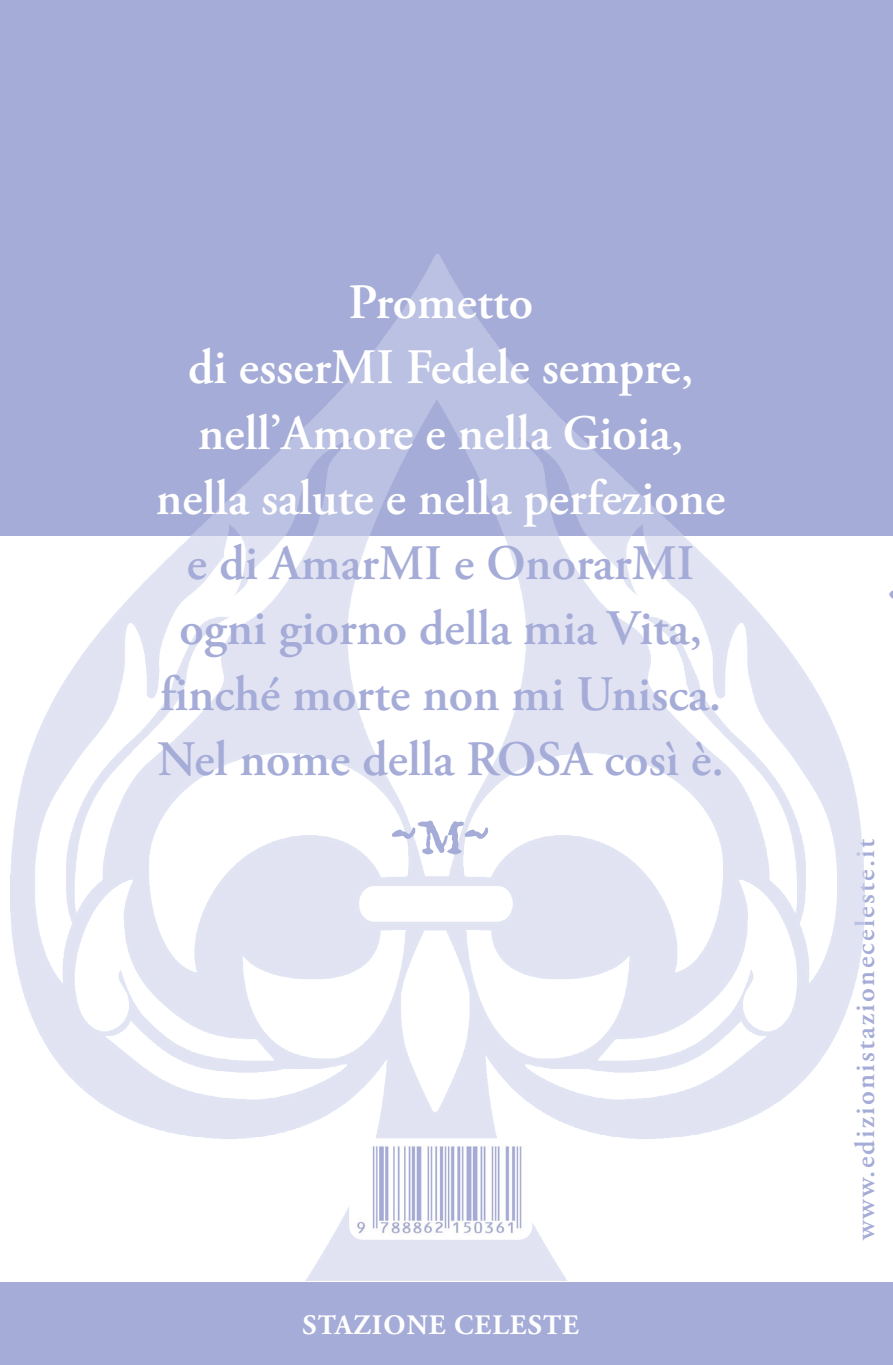
<style>
.page{position:relative;width:893px;height:1365px;background:#fff}
.page>*{position:absolute;margin:0;border:0;box-sizing:border-box;transform-origin:0 0}
.t1{font:123.75px "Americratika";color:#a5acd7}
.t2{font:600 49.5px/65.2px "Adobe Garamond Pro";color:#a5acd7;text-align:center}
.t3{font:600 49.5px/65.2px "Adobe Garamond Pro";color:#fff;text-align:center}
.t4{font:600 28.12px "Adobe Garamond Pro";color:#a5acd7}
.t5{font:700 28.12px "Adobe Garamond Pro";letter-spacing:.04em;color:#fff}
</style>
<div class="page">
<div style="left:0;top:0;width:893px;height:535px;background:#a5acd7"></div>
<div style="left:0;top:1282px;width:893px;height:83px;background:#a5acd7"></div>
<img style="left:10px;top:255px;width:854px;height:1026px">
<img style="left:356px;top:1145px;width:170px;height:90px">
<p class="t3" style="left:156px;top:270px;width:571px">Prometto<br>di esserMI Fedele sempre, nell’Amore e nella Gioia, nella salute e nella perfezione</p>
<p class="t2" style="left:157px;top:531px;width:568px">e di AmarMI e OnorarMI ogni giorno della mia Vita, finché morte non mi Unisca.<br>Nel nome della ROSA così è.</p>
<h1 class="t1" style="left:392px;top:784px;width:99px">~M~</h1>
<p class="t5" style="left:303px;top:1308px;width:278px">STAZIONE CELESTE</p>
<p class="t4" style="left:849px;top:1240px;width:403px;rotate:-90deg">www.edizionistazioneceleste.it</p>
</div>
